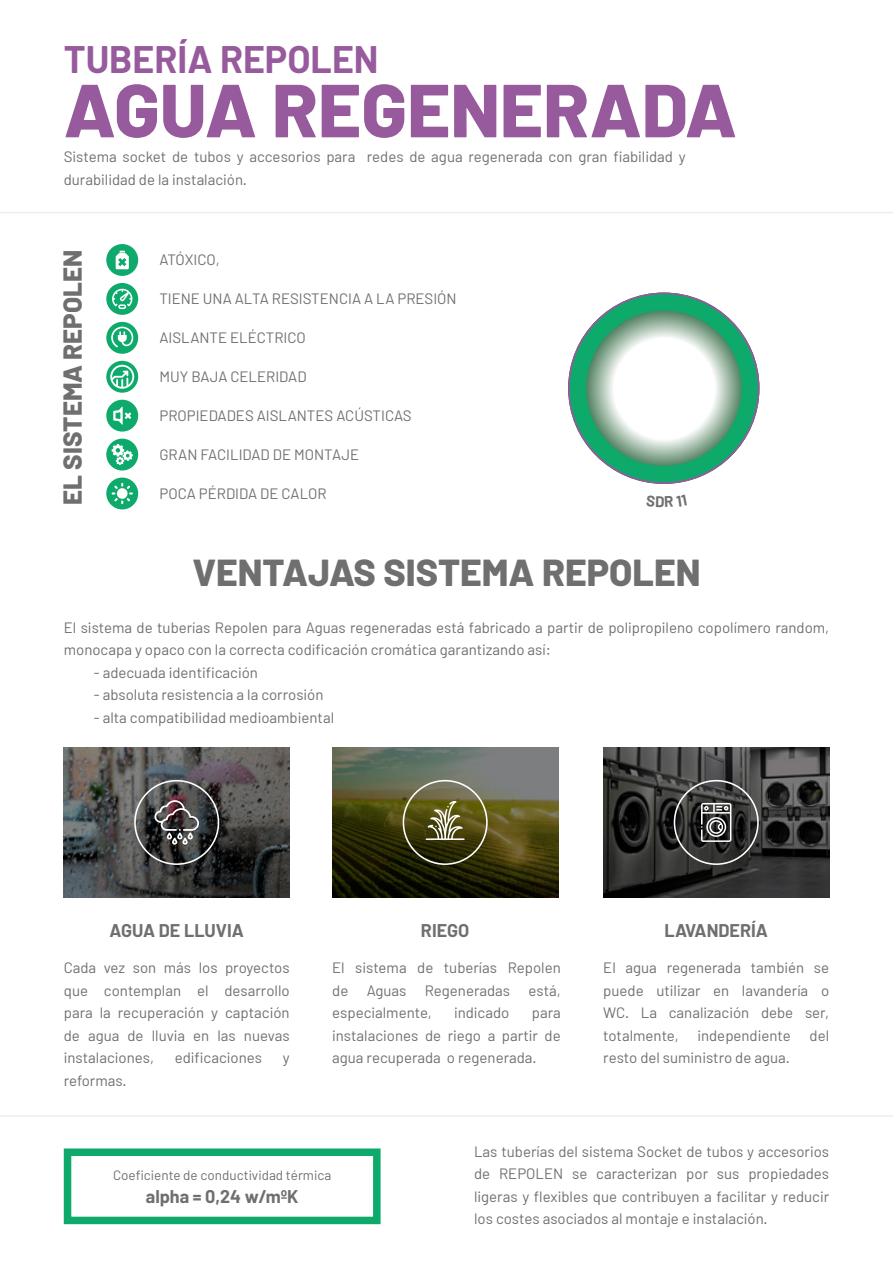
<style>
.page{position:relative;width:893px;height:1263px;background:#fff}
.page>*{position:absolute;margin:0;border:0;box-sizing:border-box;transform-origin:0 0}
.t1{font:800 75px "Barlow";color:#975a9d}
.t2{font:800 37.5px "Barlow";color:#706f6f}
.t3{font:700 37.5px "Barlow";color:#975a9d}
.t4{font:800 25.95px "Barlow";color:#706f6f}
.t5{font:700 18px "Barlow";color:#706f6f}
.t6{font:15px/22.5px "Barlow";color:#706f6f;text-align:justify}
.t7{font:13.5px "Barlow";color:#706f6f}
</style>
<div class="page">
<hr style="left:892px;top:0;width:1px;height:906px;background:#975a9d">
<hr style="left:0;top:212px;width:893px;height:1px;background:#ededed">
<svg style="left:568px;top:293px;width:191px;height:191px"></svg>
<img style="left:64px;top:747px;width:226px;height:151px">
<img style="left:332px;top:747px;width:226px;height:151px">
<img style="left:603px;top:747px;width:226px;height:151px">
<svg style="left:106px;top:439px;width:32px;height:31px"></svg>
<svg style="left:106px;top:400px;width:32px;height:32px"></svg>
<svg style="left:106px;top:361px;width:32px;height:32px"></svg>
<svg style="left:106px;top:322px;width:32px;height:32px"></svg>
<svg style="left:106px;top:283px;width:32px;height:32px"></svg>
<svg style="left:106px;top:244px;width:32px;height:32px"></svg>
<svg style="left:106px;top:477px;width:32px;height:32px"></svg>
<svg style="left:674px;top:780px;width:85px;height:85px;background:#4a4a49"></svg>
<svg style="left:403px;top:780px;width:85px;height:85px;background:#625f37"></svg>
<svg style="left:134px;top:780px;width:85px;height:85px;background:#515050"></svg>
<div style="left:64px;top:1148px;width:317px;height:76px;border:8px solid #0daa6b"></div>
<hr style="left:0;top:1115px;width:893px;height:2px;background:#ededed">
<h2 class="t3" style="left:64px;top:36px;width:316px">TUBERÍA REPOLEN</h2>
<h1 class="t1" style="left:64px;top:54px;width:675px">AGUA REGENERADA</h1>
<p class="t6" style="left:64px;top:145px;width:623px">Sistema socket de tubos y accesorios para redes de agua regenerada con gran fiabilidad y durabilidad de la instalación.</p>
<h3 class="t4" style="left:53px;top:505px;width:256px;rotate:-90deg">EL SISTEMA REPOLEN</h3>
<p class="t6" style="left:159px;top:248px;width:62px">ATÓXICO,</p>
<p class="t6" style="left:159px;top:287px;width:299px">TIENE UNA ALTA RESISTENCIA A LA PRESIÓN</p>
<p class="t6" style="left:159px;top:326px;width:148px">AISLANTE ELÉCTRICO</p>
<p class="t6" style="left:159px;top:365px;width:149px">MUY BAJA CELERIDAD</p>
<p class="t6" style="left:159px;top:404px;width:254px">PROPIEDADES AISLANTES ACÚSTICAS</p>
<p class="t6" style="left:159px;top:443px;width:201px">GRAN FACILIDAD DE MONTAJE</p>
<p class="t6" style="left:159px;top:482px;width:169px">POCA PÉRDIDA DE CALOR</p>
<h2 class="t2" style="left:192px;top:544px;width:509px">VENTAJAS SISTEMA REPOLEN</h2>
<p class="t6" style="left:64px;top:616px;width:767px">El sistema de tuberías Repolen para Aguas regeneradas está fabricado a partir de polipropileno copolímero random, monocapa y opaco con la correcta codificación cromática garantizando así:</p>
<p class="t6" style="left:94px;top:661px;width:166px">- adecuada identificación</p>
<p class="t6" style="left:94px;top:683px;width:231px">- absoluta resistencia a la corrosión</p>
<p class="t6" style="left:94px;top:706px;width:242px">- alta compatibilidad medioambiental</p>
<p class="t5" style="left:110px;top:919px;width:136px">AGUA DE LLUVIA</p>
<p class="t6" style="left:64px;top:956px;width:227px">Cada vez son más los proyectos que contemplan el desarrollo para la recuperación y captación de agua de lluvia en las nuevas instalaciones,</p>
<p class="t6" style="left:175px;top:1046px;width:89px">edificaciones</p>
<p class="t6" style="left:283px;top:1046px;width:8px">y</p>
<p class="t6" style="left:64px;top:1069px;width:64px">reformas.</p>
<p class="t5" style="left:421px;top:919px;width:50px">RIEGO</p>
<p class="t5" style="left:665px;top:919px;width:105px">LAVANDERÍA</p>
<p class="t6" style="left:603px;top:956px;width:227px">El agua regenerada también se puede utilizar en lavandería o WC. La canalización debe ser, totalmente,</p>
<p class="t6" style="left:332px;top:956px;width:230px">El sistema de tuberías Repolen de Aguas Regeneradas está, especialmente,</p>
<p class="t6" style="left:454px;top:1001px;width:57px">indicado</p>
<p class="t6" style="left:332px;top:1001px;width:230px;text-indent:200px">para instalaciones de riego a partir de agua recuperada o regenerada.</p>
<p class="t6" style="left:697px;top:1024px;width:95px">independiente</p>
<p class="t6" style="left:810px;top:1024px;width:21px">del</p>
<p class="t6" style="left:603px;top:1046px;width:188px">resto del suministro de agua.</p>
<p class="t7" style="left:113px;top:1167px;width:220px">Coeficiente de conductividad térmica</p>
<p class="t5" style="left:146px;top:1185px;width:154px">alpha = 0,24 w/mºK</p>
<p class="t6" style="left:474px;top:1140px;width:357px">Las tuberías del sistema Socket de tubos y accesorios de REPOLEN se caracterizan por sus propiedades ligeras y flexibles que contribuyen a facilitar y reducir los costes asociados al montaje e instalación.</p>
</div>
